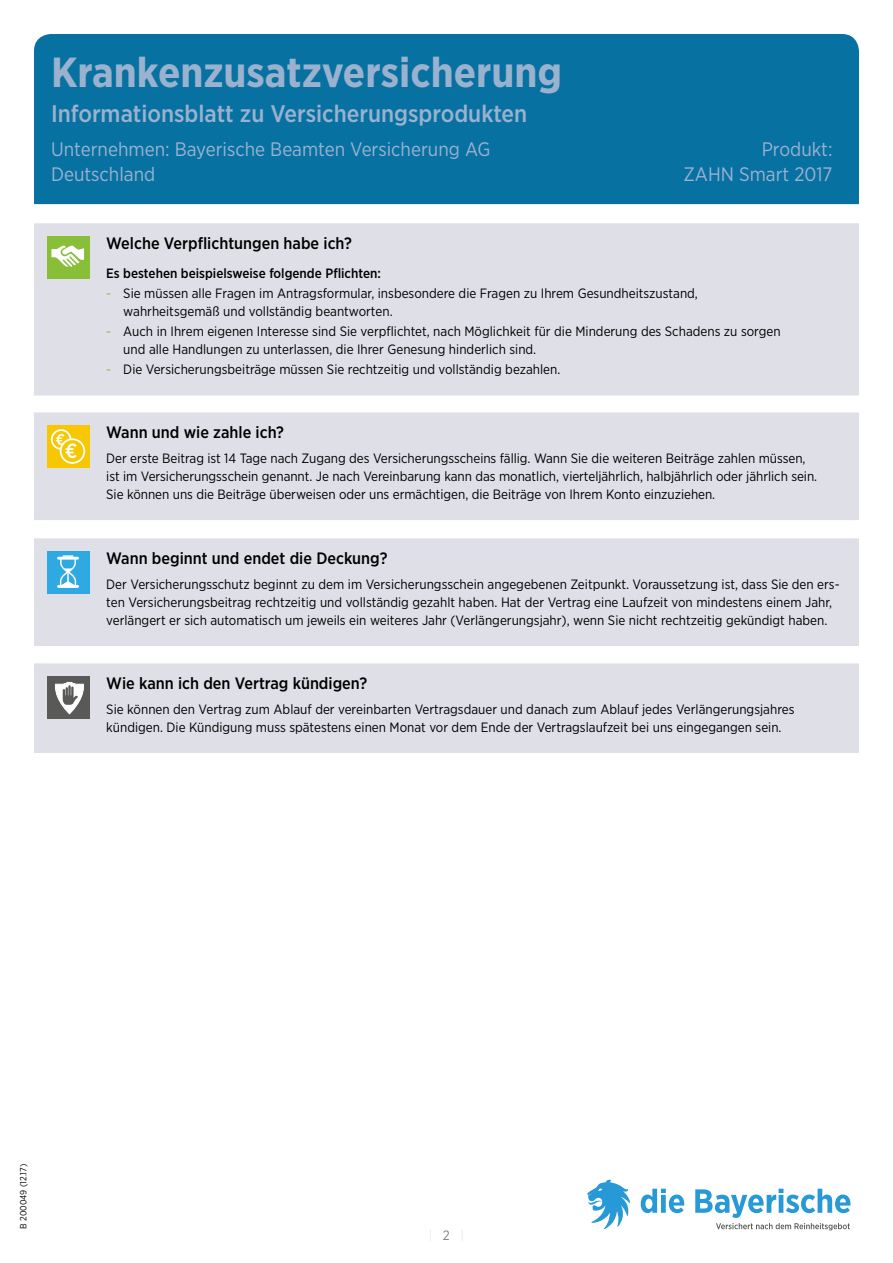
<style>
.page{position:relative;width:893px;height:1263px;background:#fff}
.page>*{position:absolute;margin:0;border:0;box-sizing:border-box;transform-origin:0 0}
.t1{font:700 42px "Gotham Narrow";color:#9bb2cf}
.t2{font:500 24px "Gotham Narrow";color:#9bb2cf}
.t3{font:500 20.55px "Gotham Narrow";color:#fff}
.t4{font:19.5px "Gotham Narrow";color:#9bb2cf}
.t5{font:500 16.5px "Gotham Narrow";color:#000}
.t6{font:500 15.6px "Gotham Narrow";color:#fff}
.t7{font:13.5px/18px "Gotham Narrow";color:#000}
.t8{font:500 13.5px "Gotham Narrow";color:#000}
.t9{font:9px "Gotham Narrow";color:#000}
.s1{color:#89be38}
</style>
<div class="page">
<div style="left:34px;top:34px;width:825px;height:170px;background:#0771a1"></div>
<svg style="left:641px;top:1189px;width:43px;height:24px"></svg>
<svg style="left:695px;top:1189px;width:155px;height:41px"></svg>
<svg style="left:587px;top:1179px;width:43px;height:50px"></svg>
<div style="left:34px;top:538px;width:825px;height:108px;background:#dfdfe8"></div>
<div style="left:47px;top:551px;width:42px;height:43px;background:#2fa9e1"></div>
<hr style="left:58px;top:557px;width:20px;height:3px;background:#fff">
<hr style="left:58px;top:585px;width:20px;height:3px;background:#fff">
<svg style="left:59px;top:555px;width:18px;height:33px"></svg>
<div style="left:34px;top:663px;width:825px;height:90px;background:#dfdfe8"></div>
<div style="left:47px;top:676px;width:42px;height:43px;background:#595958"></div>
<svg style="left:55px;top:682px;width:29px;height:32px"></svg>
<div style="left:34px;top:412px;width:825px;height:108px;background:#dfdfe8"></div>
<div style="left:47px;top:425px;width:42px;height:43px;background:#f7c802"></div>
<div style="left:51px;top:429px;width:20px;height:21px;border:2px solid #fff;border-radius:50%"></div>
<div style="left:61px;top:439px;width:23px;height:24px;background:#f7c802;border-radius:50%"></div>
<div style="left:60px;top:438px;width:25px;height:26px;border:2px solid #fff;border-radius:50%"></div>
<div style="left:34px;top:223px;width:825px;height:172px;background:#dfdfe8"></div>
<div style="left:47px;top:236px;width:42px;height:43px;background:#89be38"></div>
<svg style="left:51px;top:245px;width:33px;height:22px"></svg>
<h1 class="t1" style="left:51px;top:45px;width:513px">Krankenzusatzversicherung</h1>
<h2 class="t2" style="left:51px;top:98px;width:478px">Informationsblatt zu Versicherungsprodukten</h2>
<h3 class="t4" style="left:51px;top:137px;width:441px">Unternehmen: Bayerische Beamten Versicherung AG</h3>
<h3 class="t4" style="left:762px;top:137px;width:72px">Produkt:</h3>
<h3 class="t4" style="left:51px;top:162px;width:106px">Deutschland</h3>
<h3 class="t4" style="left:683px;top:162px;width:151px">ZAHN Smart 2017</h3>
<p class="t6" style="left:56px;top:429px;width:11px">€</p>
<h3 class="t3" style="left:65px;top:438px;width:14px">€</h3>
<p class="t5" style="left:106px;top:233px;width:247px">Welche Verpflichtungen habe ich?</p>
<p class="t8" style="left:106px;top:265px;width:276px">Es bestehen beispielsweise folgende Pflichten:</p>
<p class="t7" style="left:123px;top:284px;width:576px;text-indent:-17px"><span class="s1">-</span> Sie müssen alle Fragen im Antragsformular, insbesondere die Fragen zu Ihrem Gesundheitszustand, wahrheitsgemäß und vollständig beantworten.</p>
<p class="t7" style="left:123px;top:322px;width:659px;text-indent:-17px"><span class="s1">-</span> Auch in Ihrem eigenen Interesse sind Sie verpflichtet, nach Möglichkeit für die Minderung des Schadens zu sorgen und alle Handlungen zu unterlassen, die Ihrer Genesung hinderlich sind.</p>
<p class="t7" style="left:106px;top:360px;width:456px"><span class="s1">-</span> Die Versicherungsbeiträge müssen Sie rechtzeitig und vollständig bezahlen.</p>
<p class="t5" style="left:106px;top:422px;width:179px">Wann und wie zahle ich?</p>
<p class="t7" style="left:106px;top:449px;width:712px">Der erste Beitrag ist 14 Tage nach Zugang des Versicherungsscheins fällig. Wann Sie die weiteren Beiträge zahlen müssen, ist im Versicherungsschein genannt. Je nach Vereinbarung kann das monatlich, vierteljährlich, halbjährlich oder jährlich sein.<br>Sie können uns die Beiträge überweisen oder uns ermächtigen, die Beiträge von Ihrem Konto einzuziehen.</p>
<p class="t5" style="left:106px;top:548px;width:283px">Wann beginnt und endet die Deckung?</p>
<p class="t7" style="left:106px;top:575px;width:735px">Der Versicherungsschutz beginnt zu dem im Versicherungsschein angegebenen Zeitpunkt. Voraussetzung ist, dass Sie den ers&shy;ten Versicherungsbeitrag rechtzeitig und vollständig gezahlt haben. Hat der Vertrag eine Laufzeit von mindestens einem Jahr, verlängert er sich automatisch um jeweils ein weiteres Jahr (Verlängerungsjahr), wenn Sie nicht rechtzeitig gekündigt haben.</p>
<p class="t5" style="left:106px;top:673px;width:262px">Wie kann ich den Vertrag kündigen?</p>
<p class="t7" style="left:106px;top:700px;width:690px">Sie können den Vertrag zum Ablauf der vereinbarten Vertragsdauer und danach zum Ablauf jedes Verlängerungsjahres kündigen. Die Kündigung muss spätestens einen Monat vor dem Ende der Vertragslaufzeit bei uns eingegangen sein.</p>
<p class="t9" style="left:18px;top:1229px;width:67px;rotate:-90deg">B 200049 (12.17)</p>
</div>
